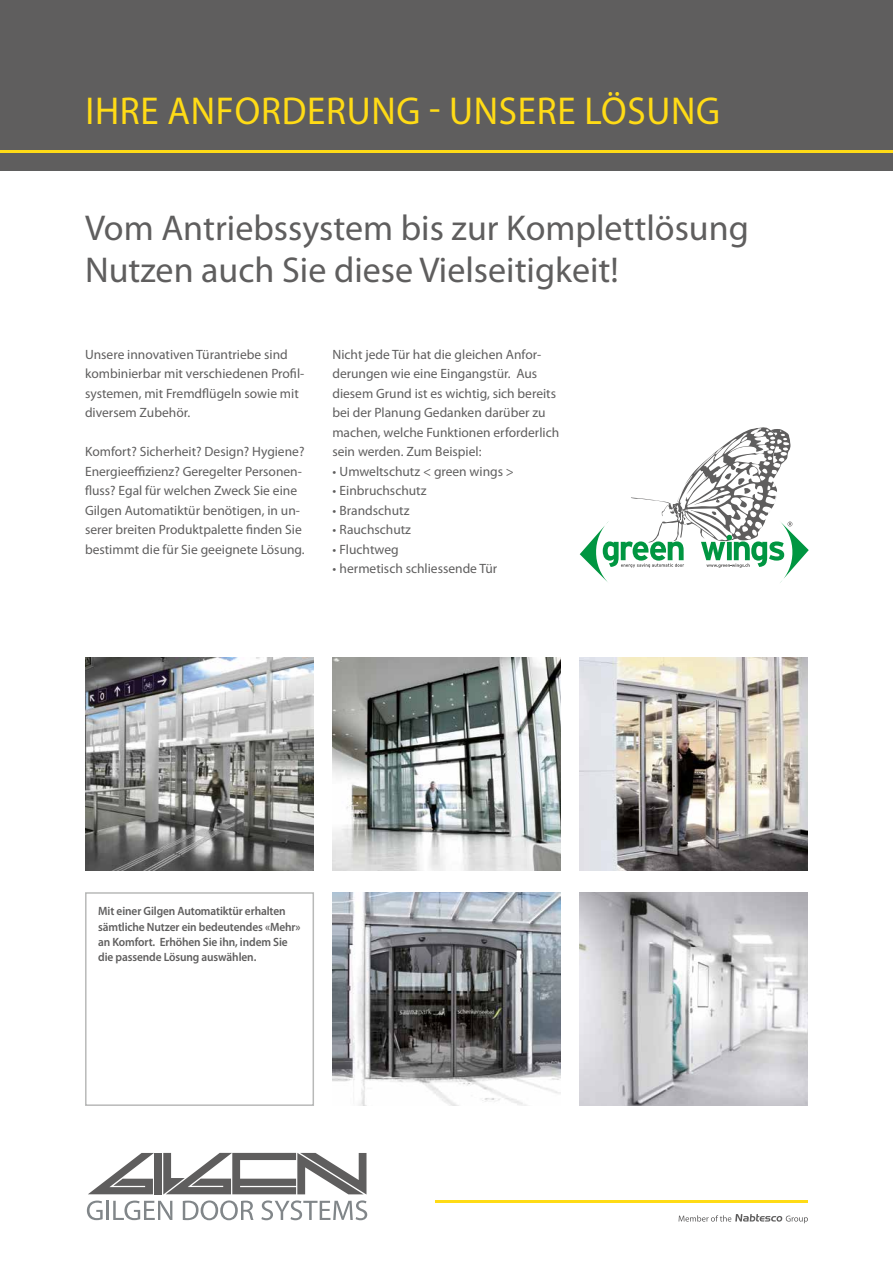
<style>
.page{position:relative;width:893px;height:1263px;background:#fff}
.page>*{position:absolute;margin:0;border:0;box-sizing:border-box;transform-origin:0 0}
.t1{font:39px "Myriad Pro";letter-spacing:.02em;color:#ffdb16;scale:.95 1}
.t2{font:36px/42.8px "Myriad Pro";color:#5f5e5e}
.t3{font:13.5px/19.5px "Myriad Pro";color:#5f5e5e}
.t4{font:600 12px/15px "Myriad Pro";letter-spacing:-.01em;color:#5f5e5e;scale:.95 1}
</style>
<div class="page">
<svg style="left:88px;top:1153px;width:66px;height:41px"></svg>
<div style="left:154px;top:1153px;width:8px;height:41px;background:#5f5e5e"></div>
<svg style="left:163px;top:1153px;width:203px;height:41px"></svg>
<svg style="left:87px;top:1200px;width:16px;height:20px"></svg>
<hr style="left:106px;top:1201px;width:3px;height:19px;background:#818689">
<svg style="left:113px;top:1200px;width:59px;height:20px"></svg>
<svg style="left:183px;top:1200px;width:70px;height:20px"></svg>
<svg style="left:261px;top:1200px;width:106px;height:20px"></svg>
<svg style="left:679px;top:1214px;width:129px;height:9px"></svg>
<hr style="left:436px;top:1200px;width:372px;height:3px;background:#ffdb16">
<div style="left:0;top:0;width:893px;height:170px;background:#5f5e5e"></div>
<hr style="left:0;top:150px;width:893px;height:3px;background:#ffdb16">
<img style="left:85px;top:657px;width:228px;height:214px">
<img style="left:332px;top:657px;width:229px;height:214px">
<img style="left:332px;top:892px;width:229px;height:214px">
<img style="left:580px;top:657px;width:228px;height:214px">
<img style="left:580px;top:892px;width:228px;height:214px">
<svg style="left:580px;top:427px;width:229px;height:156px"></svg>
<div style="left:85px;top:892px;width:229px;height:214px;border:2px solid #b8b9b8"></div>
<h1 class="t1" style="left:85px;top:87px;width:670px">IHRE ANFORDERUNG - UNSERE LÖSUNG</h1>
<h2 class="t2" style="left:85px;top:206px;width:665px">Vom Antriebssystem bis zur Komplettlösung<br>Nutzen auch Sie diese Vielseitigkeit!</h2>
<p class="t3" style="left:85px;top:344px;width:221px">Unsere innovativen Türantriebe sind kombinierbar mit verschiedenen Profil&shy;systemen, mit Fremdflügeln sowie mit diversem Zubehör.</p>
<p class="t3" style="left:85px;top:442px;width:221px">Komfort? Sicherheit? Design? Hygiene?<br>Energieeffizienz? Geregelter Personen&shy;fluss? Egal für welchen Zweck Sie eine Gilgen Automatiktür benötigen, in un&shy;serer breiten Produktpalette finden Sie bestimmt die für Sie geeignete Lösung.</p>
<p class="t3" style="left:332px;top:344px;width:228px">Nicht jede Tür hat die gleichen Anfor&shy;derungen wie eine Eingangstür. Aus diesem Grund ist es wichtig, sich bereits bei der Planung Gedanken darüber zu machen, welche Funktionen erforderlich sein werden. Zum Beispiel:</p>
<p class="t3" style="left:332px;top:461px;width:183px">• Umweltschutz &lt; green wings &gt;</p>
<p class="t3" style="left:332px;top:481px;width:96px">• Einbruchschutz</p>
<p class="t3" style="left:332px;top:500px;width:79px">• Brandschutz</p>
<p class="t3" style="left:332px;top:520px;width:80px">• Rauchschutz</p>
<p class="t3" style="left:332px;top:539px;width:68px">• Fluchtweg</p>
<p class="t3" style="left:332px;top:559px;width:166px">• hermetisch schliessende Tür</p>
<p class="t4" style="left:98px;top:904px;width:215px">Mit einer Gilgen Automatiktür erhalten sämtliche Nutzer ein bedeutendes «Mehr» an Komfort. Erhöhen Sie ihn, indem Sie die passende Lösung auswählen.</p>
</div>
